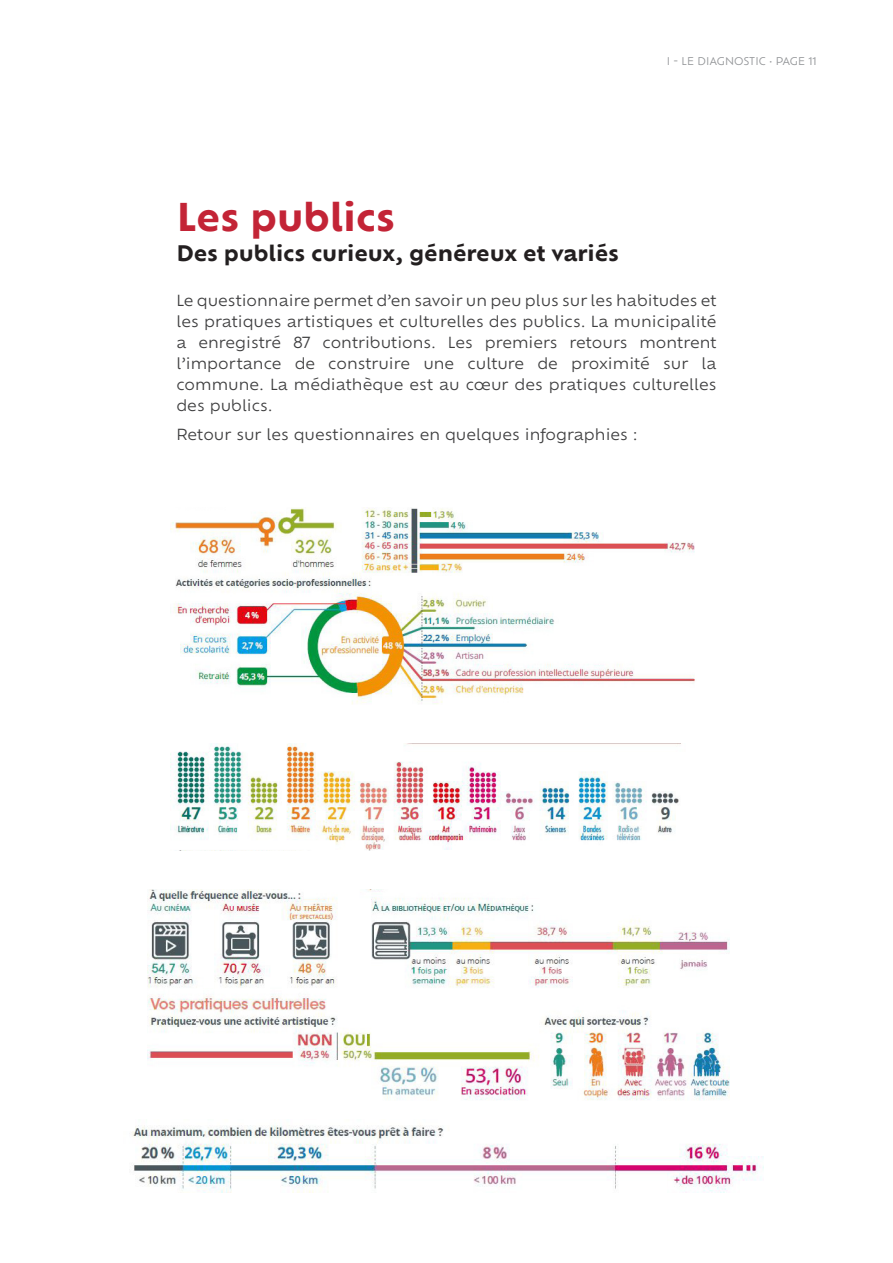
<style>
.page{position:relative;width:893px;height:1263px;background:#fff}
.page>*{position:absolute;margin:0;border:0;box-sizing:border-box;transform-origin:0 0}
.t1{font:700 37.5px "Ofelia Text";letter-spacing:-.01em;color:#c32436}
.t2{font:700 21px "Ofelia Text";letter-spacing:-.01em;color:#231f20}
.t3{font:15px/21px "Ofelia Text";color:#3e3e3f;text-align:justify}
.t4{font:10.5px "Ofelia Text";color:#939598}
</style>
<div class="page">
<img style="left:170px;top:507px;width:525px;height:197px">
<img style="left:170px;top:744px;width:509px;height:106px">
<img style="left:147px;top:890px;width:583px;height:210px">
<img style="left:132px;top:1125px;width:632px;height:67px">
<p class="t4" style="left:667px;top:53px;width:151px">I - LE DIAGNOSTIC • PAGE 11</p>
<p class="t1" style="left:176px;top:189px;width:220px">Les publics</p>
<p class="t2" style="left:176px;top:237px;width:444px">Des publics curieux, généreux et variés</p>
<p class="t3" style="left:176px;top:289px;width:542px">Le questionnaire permet d’en savoir un peu plus sur les habitudes et les pratiques artistiques et culturelles des publics. La municipalité a enregistré 87 contributions. Les premiers retours montrent l’importance de construire une culture de proximité sur la commune. La médiathèque est au cœur des pratiques culturelles des publics.</p>
<p class="t3" style="left:176px;top:423px;width:463px">Retour sur les questionnaires en quelques infographies :</p>
</div>
